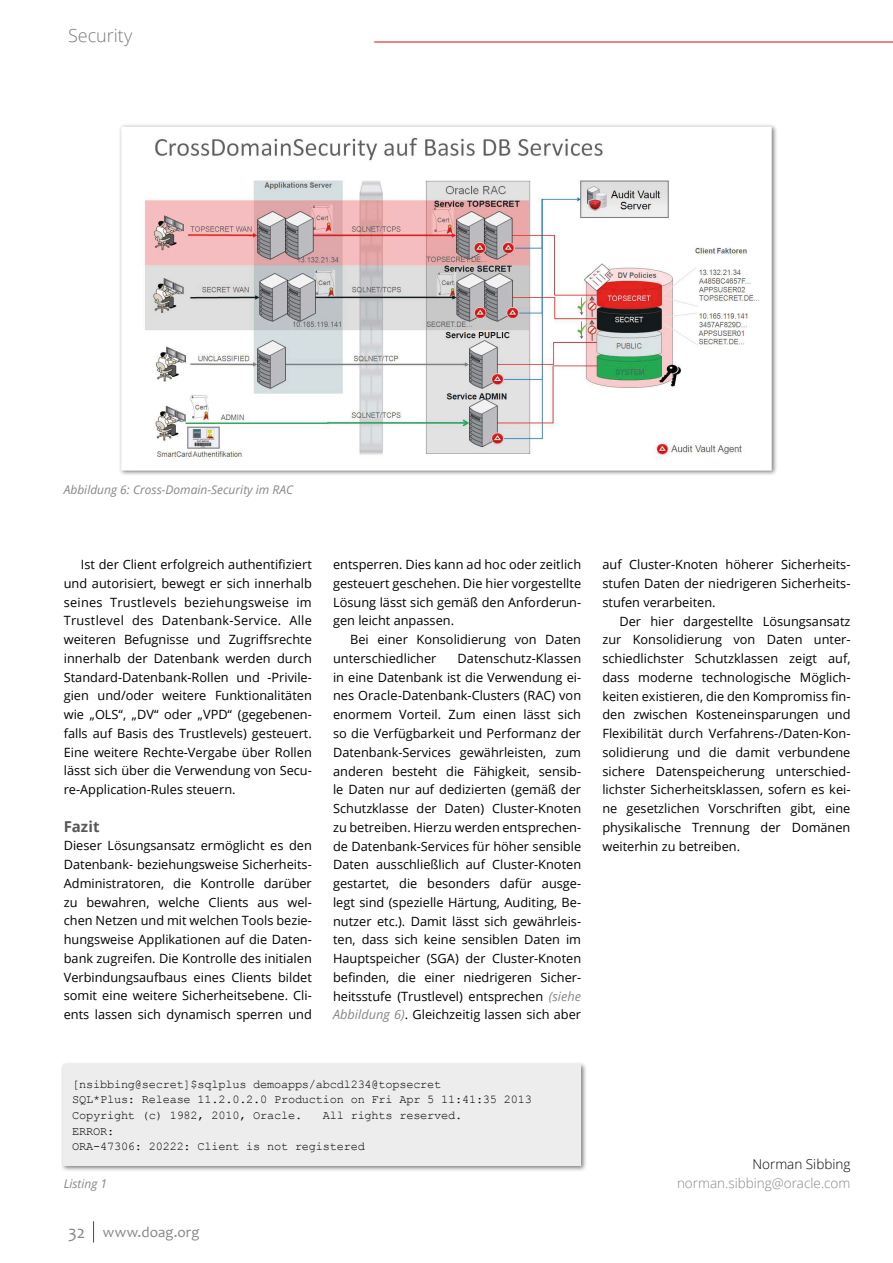
<style>
.page{position:relative;width:893px;height:1263px;background:#fff}
.page>*{position:absolute;margin:0;border:0;box-sizing:border-box;transform-origin:0 0}
.t1{font:300 18px "Open Sans";color:#7c7b7b}
.t2{font:15px "Candara";letter-spacing:.01em;color:#878787}
.t3{font:700 15px "Open Sans";letter-spacing:.005em;color:#575756}
.t4{font:300 13.5px "Open Sans";color:#878787}
.t5{font:300 13.5px "Open Sans";color:#000}
.t6{font:12.75px/18.8px "Open Sans";color:#000;text-align:justify}
.t7{font:12px/15.8px "Courier New";letter-spacing:-.02em;color:#000}
.t8{font:italic 12px "Open Sans";color:#878787}
.s1{font-style:italic;color:#878787}
.s2{font-size:18px}
</style>
<div class="page">
<svg style="left:93px;top:1221px;width:1px;height:21px"></svg>
<hr style="left:374px;top:42px;width:519px;height:1px;background:#e30613">
<div style="left:61px;top:1061px;width:526px;height:111px;background:#000;opacity:.5"></div>
<div style="left:64px;top:1064px;width:517px;height:102px;background:#ededed"></div>
<svg style="left:120px;top:125px;width:655px;height:349px"></svg>
<h1 class="t1" style="left:68px;top:24px;width:66px">Security</h1>
<p class="t8" style="left:64px;top:481px;width:231px">Abbildung 6: Cross-Domain-Security im RAC</p>
<p class="t6" style="left:64px;top:555px;width:250px;text-indent:17px">Ist der Client erfolgreich authentifiziert und autorisiert, bewegt er sich innerhalb seines Trustlevels beziehungsweise im Trustlevel des Datenbank-Service. Alle weiteren Befugnisse und Zugriffsrechte innerhalb der Datenbank werden durch Standard-Datenbank-Rollen und -Privile&shy;gien und/oder weitere Funktionalitäten wie „OLS“, „DV“ oder „VPD“ (gegebenen&shy;falls auf Basis des Trustlevels) gesteuert.<br>Eine weitere Rechte-Vergabe über Rollen lässt sich über die Verwendung von Secu&shy;re-Application-Rules steuern.</p>
<p class="t3" style="left:64px;top:816px;width:37px">Fazit</p>
<p class="t6" style="left:64px;top:836px;width:250px">Dieser Lösungsansatz ermöglicht es den Datenbank- beziehungsweise Sicherheits-Administratoren, die Kontrolle darüber zu bewahren, welche Clients aus wel&shy;chen Netzen und mit welchen Tools bezie&shy;hungsweise Applikationen auf die Daten&shy;bank zugreifen. Die Kontrolle des initialen Verbindungsaufbaus eines Clients bildet somit eine weitere Sicherheitsebene. Cli&shy;ents lassen sich dynamisch sperren und</p>
<p class="t6" style="left:333px;top:555px;width:250px">entsperren. Dies kann ad hoc oder zeitlich gesteuert geschehen. Die hier vorgestellte Lösung lässt sich gemäß den Anforderun&shy;gen leicht anpassen.</p>
<p class="t6" style="left:333px;top:630px;width:250px;text-indent:17px">Bei einer Konsolidierung von Daten unterschiedlicher</p>
<p class="t6" style="left:333px;top:649px;width:250px;text-indent:125px">Datenschutz-Klassen in eine Datenbank ist die Verwendung ei&shy;nes Oracle-Datenbank-Clusters (RAC) von enormem Vorteil. Zum einen lässt sich so die Verfügbarkeit und Performanz der Datenbank-Services gewährleisten, zum anderen besteht die Fähigkeit, sensib&shy;le Daten nur auf dedizierten (gemäß der Schutzklasse der Daten) Cluster-Knoten zu betreiben. Hierzu werden entsprechen&shy;de Datenbank-Services für höher sensible Daten ausschließlich auf Cluster-Knoten gestartet, die besonders dafür ausge&shy;legt sind (spezielle Härtung, Auditing, Be&shy;nutzer etc.). Damit lässt sich gewährleis&shy;ten, dass sich keine sensiblen Daten im Hauptspeicher (SGA) der Cluster-Knoten befinden, die einer niedrigeren Sicher&shy;heitsstufe (Trustlevel) entsprechen <span class="s1">(siehe Abbildung 6)</span>. Gleichzeitig lassen sich aber</p>
<p class="t6" style="left:602px;top:555px;width:250px">auf Cluster-Knoten höherer Sicherheits&shy;stufen Daten der niedrigeren Sicherheits&shy;stufen verarbeiten.</p>
<p class="t6" style="left:602px;top:611px;width:250px;text-indent:17px">Der hier dargestellte Lösungsansatz zur Konsolidierung von Daten unter&shy;schiedlichster Schutzklassen zeigt auf, dass moderne technologische Möglich&shy;keiten existieren, die den Kompromiss fin&shy;den zwischen Kosteneinsparungen und Flexibilität durch Verfahrens-/Daten-Kon&shy;solidierung und die damit verbundene sichere Datenspeicherung unterschied&shy;lichster Sicherheitsklassen, sofern es kei&shy;ne gesetzlichen Vorschriften gibt, eine physikalische Trennung der Domänen weiterhin zu betreiben.</p>
<p class="t7" style="left:72px;top:1075px;width:461px">[nsibbing@secret]$sqlplus demoapps/abcdl234@topsecret<br>SQL*Plus: Release 11.2.0.2.0 Production on Fri Apr 5 11:41:35 2013<br>Copyright (c) 1982, 2010, Oracle.</p>
<p class="t7" style="left:323px;top:1107px;width:141px">All rights reserved.</p>
<p class="t7" style="left:72px;top:1123px;width:294px">ERROR:<br>ORA-47306: 20222: Client is not registered</p>
<p class="t8" style="left:64px;top:1175px;width:45px">Listing 1</p>
<p class="t2" style="left:68px;top:1223px;width:133px"><span class="s2">32</span> www.doag.org</p>
<p class="t5" style="left:752px;top:1155px;width:99px">Norman Sibbing</p>
<p class="t4" style="left:677px;top:1174px;width:175px">norman.sibbing@oracle.com</p>
</div>
